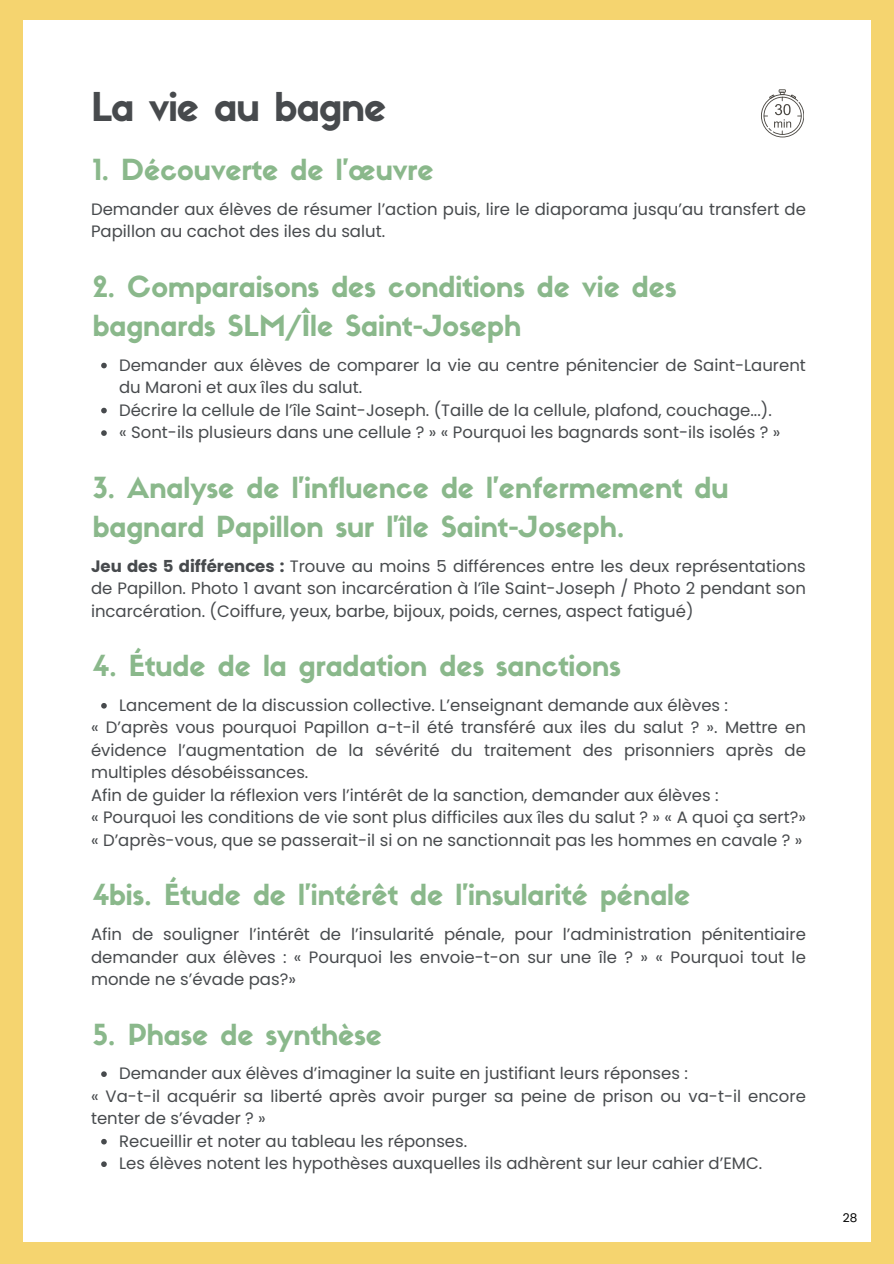
<style>
.page{position:relative;width:894px;height:1264px;background:#fff}
.page>*{position:absolute;margin:0;border:0;box-sizing:border-box;transform-origin:0 0}
.t1{font:39px "Sifonn Basic";letter-spacing:-.02em;color:#474a4d}
.t2{font:28.5px/39.3px "Sifonn Basic";color:#8ab88b}
.t3{font:16.5px/22.5px "Poppins";color:#474a4d}
.t4{font:12px "Poppins";color:#000}
.s1{font-weight:700}
</style>
<div class="page">
<div style="left:0;top:0;width:893px;height:1263px;background:#f5d46f"></div>
<div style="left:24px;top:20px;width:846px;height:1221px;background:#fff"></div>
<svg style="left:101px;top:363px;width:6px;height:5px"></svg>
<svg style="left:101px;top:408px;width:6px;height:5px"></svg>
<svg style="left:101px;top:430px;width:6px;height:6px"></svg>
<svg style="left:101px;top:703px;width:6px;height:5px"></svg>
<svg style="left:101px;top:1071px;width:6px;height:5px"></svg>
<svg style="left:101px;top:1138px;width:6px;height:6px"></svg>
<svg style="left:101px;top:1161px;width:6px;height:5px"></svg>
<svg style="left:761px;top:89px;width:42px;height:48px"></svg>
<p class="t1" style="left:91px;top:92px;width:297px">La vie au bagne</p>
<p class="t2" style="left:93px;top:153px;width:342px">1. Découverte de l’œuvre</p>
<h1 class="t3" style="left:91px;top:197px;width:716px">Demander aux élèves de résumer l’action puis, lire le diaporama jusqu’au transfert de<br>Papillon au cachot des iles du salut.</h1>
<p class="t2" style="left:93px;top:270px;width:585px">2. Comparaisons des conditions de vie des bagnards SLM/Île Saint-Joseph</p>
<h2 class="t3" style="left:119px;top:353px;width:688px">Demander aux élèves de comparer la vie au centre pénitencier de Saint-Laurent du Maroni et aux îles du salut.</h2>
<p class="t3" style="left:119px;top:398px;width:654px">Décrire la cellule de l’île Saint-Joseph. (Taille de la cellule, plafond, couchage...).</p>
<h2 class="t3" style="left:119px;top:421px;width:662px">« Sont-ils plusieurs dans une cellule ? » « Pourquoi les bagnards sont-ils isolés ? »</h2>
<p class="t2" style="left:93px;top:471px;width:637px">3. Analyse de l’influence de l’enfermement du bagnard Papillon sur l’île Saint-Joseph.</p>
<p class="t3" style="left:91px;top:554px;width:716px;text-align:justify"><span class="s1">Jeu des 5 différences :</span> Trouve au moins 5 différences entre les deux représentations de Papillon. Photo 1 avant son incarcération à l’île Saint-Joseph / Photo 2 pendant son incarcération. (Coiffure, yeux, barbe, bijoux, poids, cernes, aspect fatigué)</p>
<p class="t2" style="left:93px;top:649px;width:529px">4. Étude de la gradation des sanctions</p>
<h2 class="t3" style="left:119px;top:693px;width:610px">Lancement de la discussion collective. L’enseignant demande aux élèves :</h2>
<p class="t3" style="left:91px;top:716px;width:716px;text-align:justify">« D’après vous pourquoi Papillon a-t-il été transféré aux iles du salut ? ». Mettre en évidence l’augmentation de la sévérité du traitement des prisonniers après de multiples désobéissances.</p>
<h2 class="t3" style="left:91px;top:783px;width:629px">Afin de guider la réflexion vers l’intérêt de la sanction, demander aux élèves :</h2>
<p class="t3" style="left:91px;top:806px;width:716px">« Pourquoi les conditions de vie sont plus difficiles aux îles du salut ? » « A quoi ça sert?» « D’après-vous, que se passerait-il si on ne sanctionnait pas les hommes en cavale ? »</p>
<p class="t2" style="left:93px;top:878px;width:599px">4bis. Étude de l’intérêt de l’insularité pénale</p>
<p class="t3" style="left:91px;top:923px;width:716px;text-align:justify">Afin de souligner l’intérêt de l’insularité pénale, pour l’administration pénitentiaire demander aux élèves : « Pourquoi les envoie-t-on sur une île ? » « Pourquoi tout le monde ne s’évade pas?»</p>
<p class="t2" style="left:93px;top:1017px;width:291px">5. Phase de synthèse</p>
<h2 class="t3" style="left:119px;top:1062px;width:570px">Demander aux élèves d’imaginer la suite en justifiant leurs réponses :</h2>
<p class="t3" style="left:91px;top:1084px;width:716px">« Va-t-il acquérir sa liberté après avoir purger sa peine de prison ou va-t-il encore tenter de s’évader ? »</p>
<h2 class="t3" style="left:119px;top:1129px;width:349px">Recueillir et noter au tableau les réponses.</h2>
<p class="t3" style="left:119px;top:1152px;width:644px">Les élèves notent les hypothèses auxquelles ils adhèrent sur leur cahier d’EMC.</p>
<p class="t4" style="left:842px;top:1209px;width:16px">28</p>
</div>
